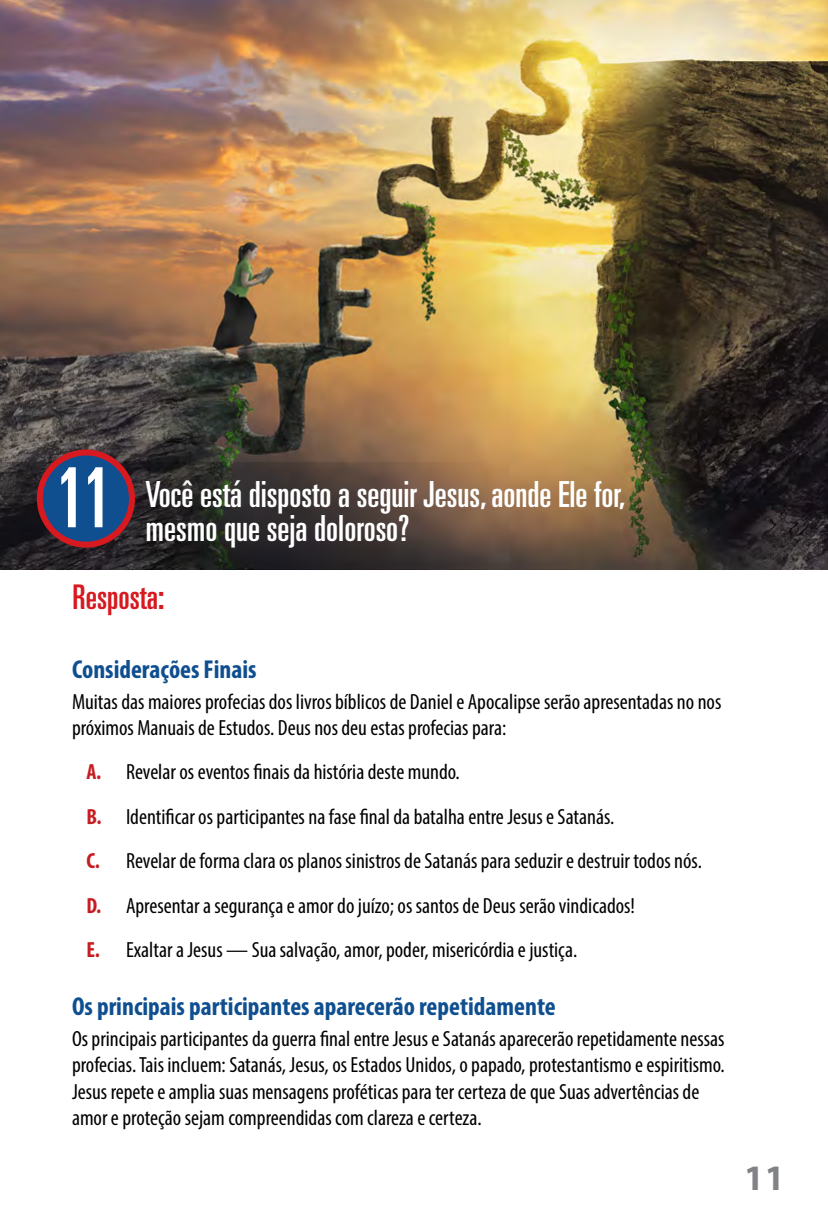
<style>
.page{position:relative;width:828px;height:1224px;background:#fff}
.page>*{position:absolute;margin:0;border:0;box-sizing:border-box;transform-origin:0 0}
.t1{font:ultra-condensed 83px "Univers";color:#fff}
.t2{font:ultra-condensed 36px/34px "Univers";color:#fff}
.t3{font:700 36px "Myriad Pro";color:#808285}
.t4{font:ultra-condensed 34px "Univers";color:#d71920}
.t5{font:700 condensed 26px "Myriad Pro";color:#0f4f90}
.t6{font:condensed 22px/26.4px "Myriad Pro";color:#000}
.s1{font-weight:700;color:#c61d23}
</style>
<div class="page">
<img style="left:0;top:0;width:828px;height:569px">
<img style="left:0;top:0;width:1px;height:90px">
<svg style="left:1px;top:463px;width:487px;height:107px;background:#3c322f"></svg>
<div style="left:40px;top:453px;width:92px;height:92px;background:#0f4f90;border-radius:50%"></div>
<div style="left:37px;top:450px;width:98px;height:98px;border:6px solid #d71920;border-radius:50%"></div>
<img style="left:0;top:266px;width:1px;height:488px">
<h1 class="t1" style="left:55px;top:451px;width:59px">11</h1>
<h2 class="t2" style="left:146px;top:477px;width:482px">Você está disposto a seguir Jesus, aonde Ele for, mesmo que seja doloroso?</h2>
<h3 class="t4" style="left:73px;top:578px;width:93px">Resposta:</h3>
<p class="t5" style="left:72px;top:653px;width:186px">Considerações Finais</p>
<p class="t6" style="left:72px;top:688px;width:651px">Muitas das maiores profecias dos livros bíblicos de Daniel e Apocalipse serão apresentadas no nos próximos Manuais de Estudos. Deus nos deu estas profecias para:</p>
<p class="t6" style="left:86px;top:750px;width:617px;line-height:44.4px"><span class="s1">A.</span> Revelar os eventos finais da história deste mundo.<br><span class="s1">B.</span> Identificar os participantes na fase final da batalha entre Jesus e Satanás.<br><span class="s1">C.</span> Revelar de forma clara os planos sinistros de Satanás para seduzir e destruir todos nós.<br><span class="s1">D.</span> Apresentar a segurança e amor do juízo; os santos de Deus serão vindicados!<br><span class="s1">E.</span> Exaltar a Jesus — Sua salvação, amor, poder, misericórdia e justiça.</p>
<p class="t5" style="left:72px;top:990px;width:485px">Os principais participantes aparecerão repetidamente</p>
<p class="t6" style="left:72px;top:1025px;width:654px">Os principais participantes da guerra final entre Jesus e Satanás aparecerão repetidamente nessas profecias. Tais incluem: Satanás, Jesus, os Estados Unidos, o papado, protestantismo e espiritismo.<br>Jesus repete e amplia suas mensagens proféticas para ter certeza de que Suas advertências de amor e proteção sejam compreendidas com clareza e certeza.</p>
<h2 class="t3" style="left:745px;top:1155px;width:41px">11</h2>
</div>
